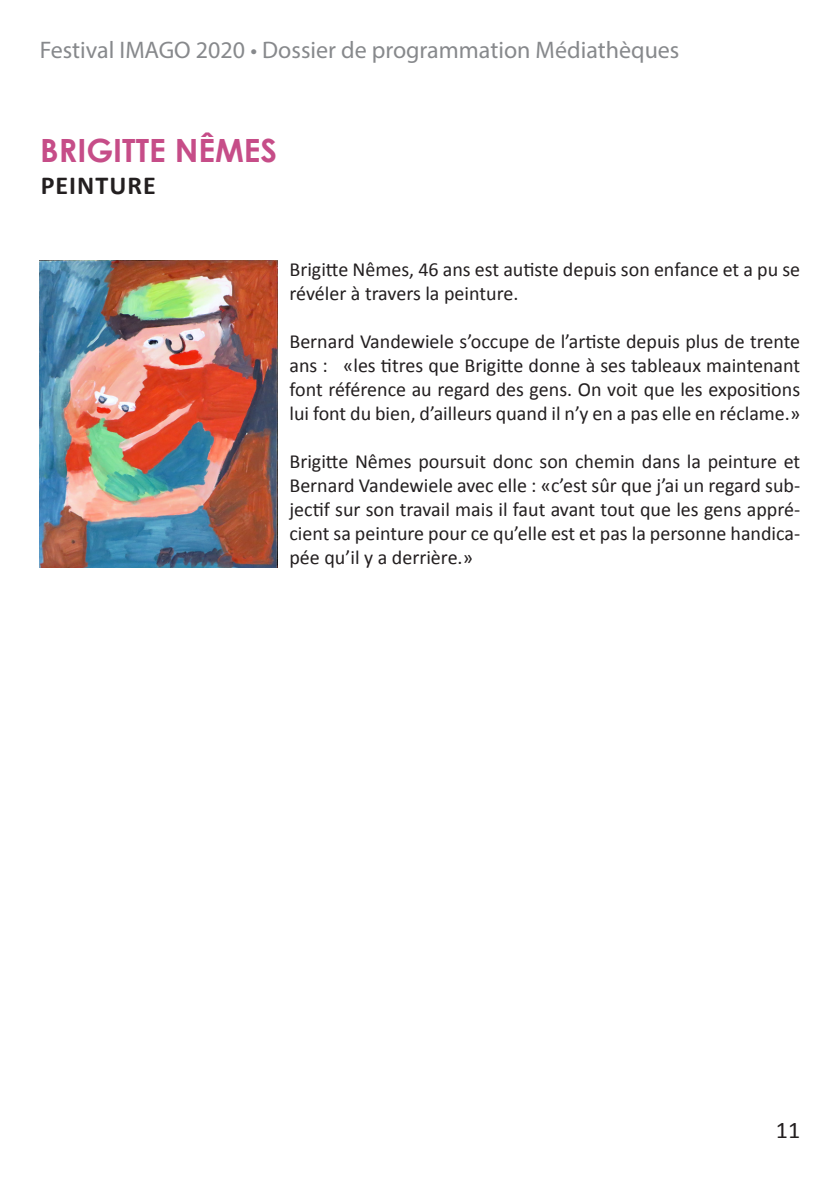
<style>
.page{position:relative;width:840px;height:1191px;background:#fff}
.page>*{position:absolute;margin:0;border:0;box-sizing:border-box;transform-origin:0 0}
.Titres{font:700 32px "Century Gothic";color:#c64d88}
.Domaine{font:700 26px "Calibri";letter-spacing:.04em;color:#231f20}
.t1{font:24px "Myriad Pro";color:#87898c}
.t2{font:24px "Calibri";color:#231f20}
.Titres-2{font:20px/24px "Calibri";color:#231f20;text-align:justify}
</style>
<div class="page">
<img style="left:40px;top:261px;width:237px;height:306px">
<p class="t1" style="left:40px;top:35px;width:641px">Festival IMAGO 2020 • Dossier de programmation Médiathèques</p>
<p class="Titres" style="left:40px;top:130px;width:238px">BRIGITTE NÊMES</p>
<p class="Domaine" style="left:41px;top:169px;width:116px">PEINTURE</p>
<p class="Titres-2" style="left:289px;top:257px;width:512px">Brigitte Nêmes, 46 ans est autiste depuis son enfance et a pu se révéler à travers la peinture.</p>
<p class="Titres-2" style="left:289px;top:329px;width:512px">Bernard Vandewiele s’occupe de l’artiste depuis plus de trente ans : «les titres que Brigitte donne à ses tableaux maintenant font référence au regard des gens. On voit que les expositions lui font du bien, d’ailleurs quand il n’y en a pas elle en réclame.»</p>
<p class="Titres-2" style="left:289px;top:449px;width:512px">Brigitte Nêmes poursuit donc son chemin dans la peinture et Bernard Vandewiele avec elle : «c’est sûr que j’ai un regard sub&shy;jectif sur son travail mais il faut avant tout que les gens appré&shy;cient sa peinture pour ce qu’elle est et pas la personne handica&shy;pée qu’il y a derrière.»</p>
<p class="t2" style="left:775px;top:1115px;width:26px">11</p>
</div>
